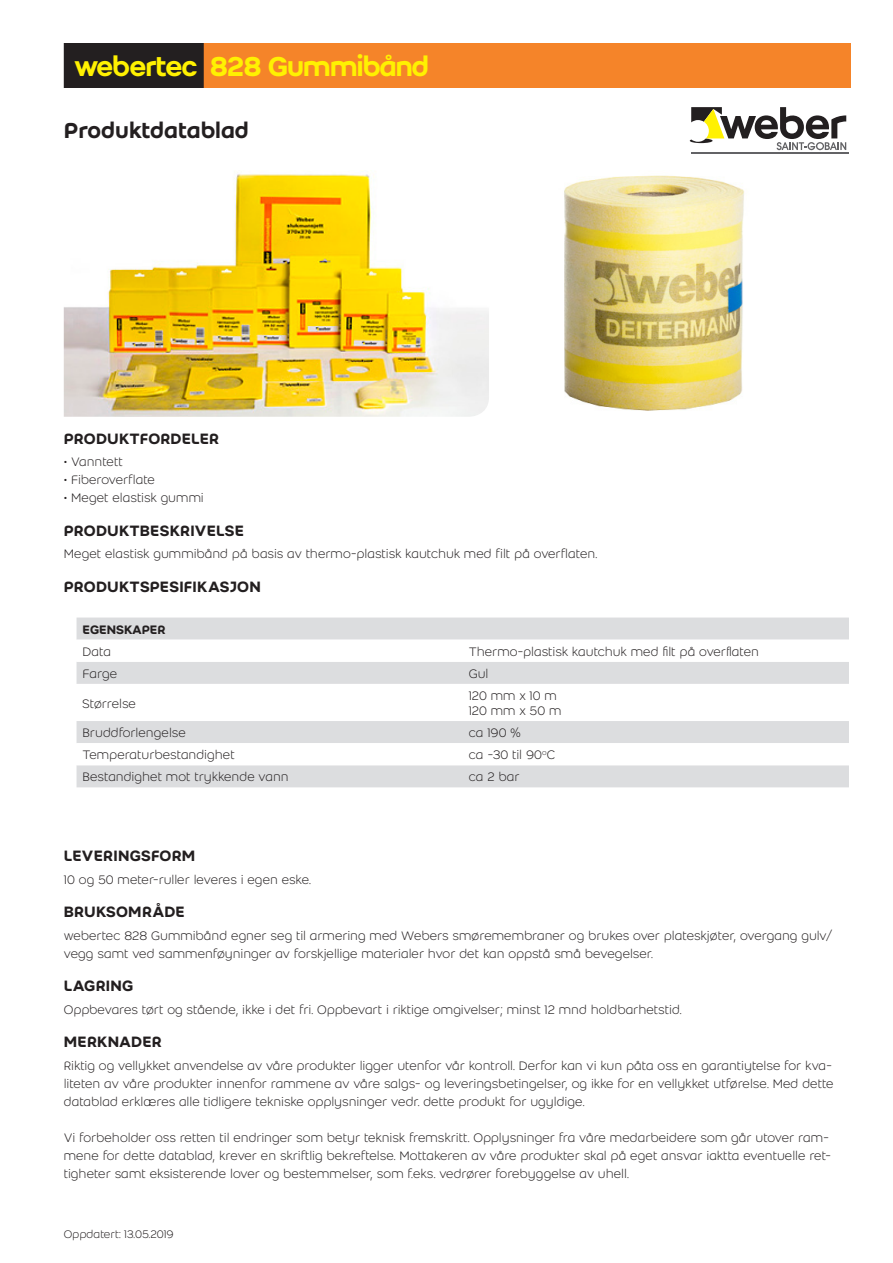
<style>
.page{position:relative;width:893px;height:1263px;background:#fff}
.page>*{position:absolute;margin:0;border:0;box-sizing:border-box;transform-origin:0 0}
.Header_left{font:30px "Weber Name";letter-spacing:-.005em;color:#fff101}
.Produktdatablad{font:500 24px "Weber";color:#231f20}
.BODY_FIELD_TITLE{font:500 16.5px "Weber";letter-spacing:.01em;color:#231f20}
.BODY_TEXT{font:300 13.5px/18px "Weber";letter-spacing:-.005em;color:#231f20}
.YELLOW_COL_TABLE_BOD{font:300 13.5px/15px "Weber";letter-spacing:-.005em;color:#231f20}
.t1{font:500 13.5px "Weber";letter-spacing:-.005em;color:#231f20}
.Version_last_modific{font:300 12px "Weber";color:#231f20}
.s1{font-family:"Weber Name Left"}
.s2{font-family:"Weber Name Right"}
</style>
<div class="page">
<div style="left:64px;top:43px;width:786px;height:45px;background:#f58429"></div>
<div style="left:64px;top:39px;width:361px;height:54px;background:#231f20"></div>
<div style="left:204px;top:39px;width:230px;height:54px;background:#f58429"></div>
<div style="left:0;top:88px;width:893px;height:27px;background:#fff"></div>
<div style="left:0;top:9px;width:893px;height:34px;background:#fff"></div>
<img style="left:564px;top:175px;width:180px;height:236px">
<img style="left:64px;top:172px;width:425px;height:245px">
<div style="left:77px;top:617px;width:772px;height:170px;background:#dcdddf"></div>
<svg style="left:77px;top:640px;width:772px;height:125px"></svg>
<hr style="left:691px;top:153px;width:158px;height:1px;background:#636366">
<svg style="left:690px;top:107px;width:156px;height:43px"></svg>
<p class="Header_left" style="left:74px;top:48px;width:361px">webertec <span class="s1">8</span>28 Gummibån<span class="s2">d</span></p>
<p class="Produktdatablad" style="left:64px;top:116px;width:187px">Produktdatablad</p>
<p class="BODY_FIELD_TITLE" style="left:64px;top:429px;width:157px">PRODUKTFORDELER</p>
<p class="BODY_TEXT" style="left:64px;top:453px;width:61px">• Vanntett</p>
<p class="BODY_TEXT" style="left:64px;top:471px;width:93px">• Fiberoverflate</p>
<p class="BODY_TEXT" style="left:64px;top:489px;width:142px">• Meget elastisk gummi</p>
<p class="BODY_FIELD_TITLE" style="left:64px;top:521px;width:182px">PRODUKTBESKRIVELSE</p>
<p class="BODY_TEXT" style="left:64px;top:545px;width:535px">Meget elastisk gummibånd på basis av thermo-plastisk kautchuk med filt på overflaten.</p>
<p class="BODY_FIELD_TITLE" style="left:64px;top:577px;width:198px">PRODUKTSPESIFIKASJON</p>
<p class="t1" style="left:83px;top:621px;width:85px">EGENSKAPER</p>
<p class="YELLOW_COL_TABLE_BOD" style="left:83px;top:644px;width:30px">Data</p>
<p class="YELLOW_COL_TABLE_BOD" style="left:469px;top:644px;width:292px">Thermo-plastisk kautchuk med filt på overflaten</p>
<p class="YELLOW_COL_TABLE_BOD" style="left:83px;top:666px;width:36px">Farge</p>
<p class="YELLOW_COL_TABLE_BOD" style="left:469px;top:666px;width:21px">Gul</p>
<p class="YELLOW_COL_TABLE_BOD" style="left:83px;top:696px;width:55px">Størrelse</p>
<p class="YELLOW_COL_TABLE_BOD" style="left:469px;top:688px;width:94px">120 mm x 10 m<br>120 mm x 50 m</p>
<p class="YELLOW_COL_TABLE_BOD" style="left:83px;top:725px;width:105px">Bruddforlengelse</p>
<p class="YELLOW_COL_TABLE_BOD" style="left:469px;top:725px;width:53px">ca 190 %</p>
<p class="YELLOW_COL_TABLE_BOD" style="left:83px;top:747px;width:154px">Temperaturbestandighet</p>
<p class="YELLOW_COL_TABLE_BOD" style="left:469px;top:747px;width:88px">ca -30 til 90<sup>o</sup>C</p>
<p class="YELLOW_COL_TABLE_BOD" style="left:83px;top:770px;width:208px">Bestandighet mot trykkende vann</p>
<p class="YELLOW_COL_TABLE_BOD" style="left:469px;top:770px;width:52px">ca 2 bar</p>
<p class="BODY_FIELD_TITLE" style="left:64px;top:846px;width:133px">LEVERINGSFORM</p>
<p class="BODY_TEXT" style="left:64px;top:870px;width:249px">10 og 50 meter-ruller leveres i egen eske.</p>
<p class="BODY_FIELD_TITLE" style="left:64px;top:902px;width:123px">BRUKSOMRÅDE</p>
<p class="BODY_TEXT" style="left:64px;top:926px;width:770px">webertec 828 Gummibånd egner seg til armering med Webers smøremembraner og brukes over plateskjøter, overgang gulv/ vegg samt ved sammenføyninger av forskjellige materialer hvor det kan oppstå små bevegelser.</p>
<p class="BODY_FIELD_TITLE" style="left:64px;top:976px;width:71px">LAGRING</p>
<p class="BODY_TEXT" style="left:64px;top:1000px;width:619px">Oppbevares tørt og stående, ikke i det fri. Oppbevart i riktige omgivelser; minst 12 mnd holdbarhetstid.</p>
<p class="BODY_FIELD_TITLE" style="left:64px;top:1032px;width:100px">MERKNADER</p>
<p class="BODY_TEXT" style="left:64px;top:1056px;width:771px;text-align:justify">Riktig og vellykket anvendelse av våre produkter ligger utenfor vår kontroll. Derfor kan vi kun påta oss en garantiytelse for kva&shy;liteten av våre produkter innenfor rammene av våre salgs- og leveringsbetingelser, og ikke for en vellykket utførelse. Med dette datablad erklæres alle tidligere tekniske opplysninger vedr. dette produkt for ugyldige.</p>
<p class="BODY_TEXT" style="left:64px;top:1128px;width:769px">Vi forbeholder oss retten til endringer som betyr teknisk fremskritt. Opplysninger fra våre medarbeidere som går utover ram&shy;mene for dette datablad, krever en skriftlig bekreftelse. Mottakeren av våre produkter skal på eget ansvar iaktta eventuelle ret&shy;tigheter samt eksisterende lover og bestemmelser, som f.eks. vedrører forebyggelse av uhell.</p>
<p class="Version_last_modific" style="left:64px;top:1227px;width:111px">Oppdatert: 13.05.2019</p>
</div>
